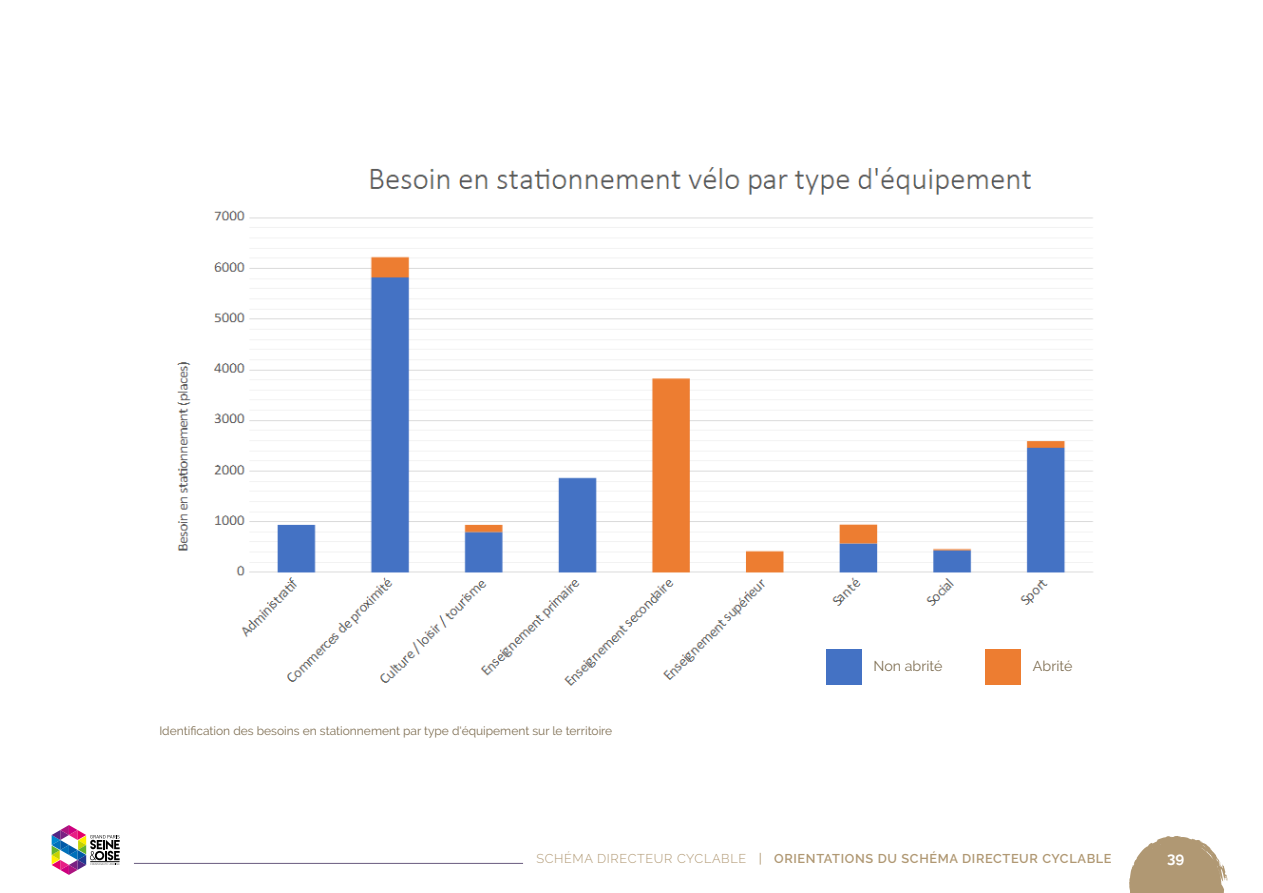
<style>
.page{position:relative;width:1263px;height:893px;background:#fff}
.page>*{position:absolute;margin:0;border:0;box-sizing:border-box;transform-origin:0 0}
.t1{font:700 15px "Raleway";color:#fff}
.t2{font:14.25px "Raleway";color:#817155}
.t3{font:600 12.75px "Raleway";letter-spacing:.05em;color:#b09873}
.t4{font:12px "Raleway";color:#817155}
.s1{font-weight:300}
.s2{font-family:"Gotham";font-weight:400}
</style>
<div class="page">
<svg style="left:1129px;top:836px;width:98px;height:57px"></svg>
<hr style="left:134px;top:863px;width:389px;height:1px;background:#685b7e">
<svg style="left:52px;top:825px;width:68px;height:50px"></svg>
<img style="left:177px;top:167px;width:916px;height:519px">
<div style="left:826px;top:649px;width:35px;height:36px;background:#4472c4"></div>
<div style="left:985px;top:649px;width:36px;height:36px;background:#ed7d31"></div>
<p class="t4" style="left:159px;top:724px;width:454px">Identification des besoins en stationnement par type d'équipement sur le territoire</p>
<p class="t2" style="left:873px;top:658px;width:70px">Non abrité</p>
<p class="t2" style="left:1033px;top:658px;width:41px">Abrité</p>
<p class="t3" style="left:536px;top:852px;width:577px"><span class="s1">SCHÉMA DIRECTEUR CYCLABLE</span> <span class="s2">|</span> ORIENTATIONS DU SCHÉMA DIRECTEUR CYCLABLE</p>
<p class="t1" style="left:1167px;top:849px;width:19px">39</p>
</div>
